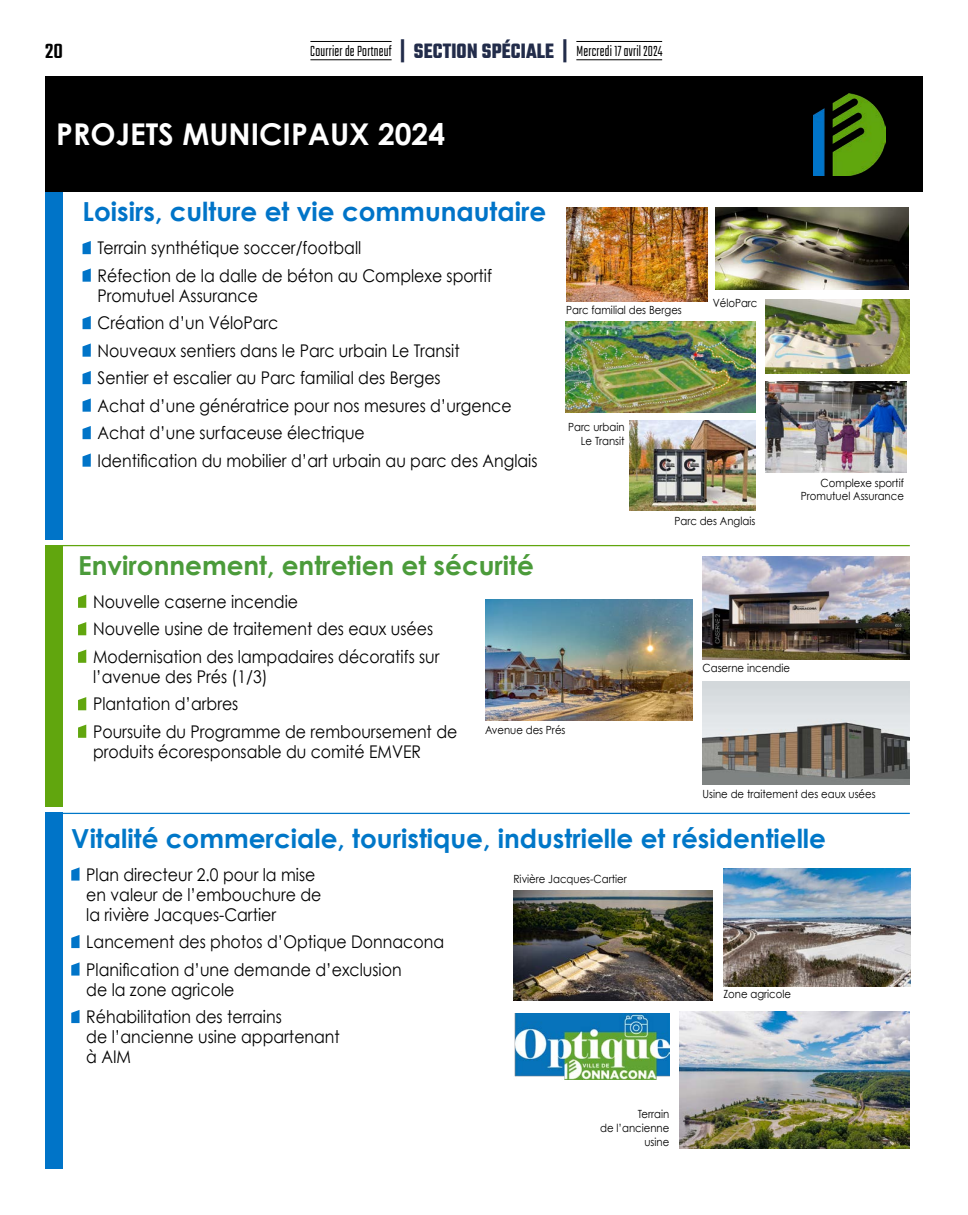
<style>
.page{position:relative;width:968px;height:1215px;background:#fff}
.page>*{position:absolute;margin:0;border:0;box-sizing:border-box;transform-origin:0 0}
.t1{font:700 30px "Century Gothic";color:#fff}
.t2{font:700 26.25px "Century Gothic";color:#0077c8}
.t3{font:700 26.25px "Century Gothic";color:#0074c8}
.t4{font:700 26.25px "Century Gothic";color:#4b9b3a}
.t5{font:500 22.5px "Teko";color:#000}
.t6{font:17.5px/27.5px "Century Gothic";color:#000;scale:.9 1}
.t7{font:300 16.25px "Teko";letter-spacing:.02em;color:#000;scale:.88 1}
.t8{font:11.25px/13.8px "Century Gothic";color:#000;text-align:right;scale:.9 1}
.s1{font-weight:700;font-size:22.5px;color:#222c4a}
</style>
<div class="page">
<div style="left:45px;top:76px;width:877px;height:116px;background:#000"></div>
<img style="left:813px;top:94px;width:72px;height:81px">
<svg style="left:71px;top:867px;width:8px;height:14px"></svg>
<svg style="left:71px;top:935px;width:8px;height:13px"></svg>
<svg style="left:71px;top:962px;width:8px;height:14px"></svg>
<svg style="left:71px;top:1010px;width:8px;height:13px"></svg>
<svg style="left:82px;top:241px;width:9px;height:13px"></svg>
<svg style="left:82px;top:268px;width:9px;height:14px"></svg>
<svg style="left:82px;top:316px;width:9px;height:13px"></svg>
<svg style="left:82px;top:343px;width:9px;height:14px"></svg>
<svg style="left:82px;top:371px;width:9px;height:13px"></svg>
<svg style="left:82px;top:398px;width:9px;height:14px"></svg>
<svg style="left:82px;top:426px;width:9px;height:13px"></svg>
<svg style="left:82px;top:453px;width:9px;height:14px"></svg>
<div style="left:45px;top:193px;width:17px;height:347px;background:#0074c8"></div>
<div style="left:45px;top:545px;width:17px;height:262px;background:#61a60e"></div>
<svg style="left:78px;top:595px;width:8px;height:13px"></svg>
<svg style="left:78px;top:622px;width:8px;height:13px"></svg>
<svg style="left:78px;top:650px;width:8px;height:13px"></svg>
<svg style="left:78px;top:697px;width:8px;height:13px"></svg>
<svg style="left:78px;top:725px;width:8px;height:13px"></svg>
<div style="left:45px;top:813px;width:17px;height:356px;background:#0074c8"></div>
<hr style="left:62px;top:545px;width:847px;height:1px;background:#61a60e">
<hr style="left:62px;top:813px;width:847px;height:1px;background:#0077c8">
<img style="left:485px;top:599px;width:207px;height:122px">
<img style="left:723px;top:868px;width:187px;height:119px">
<img style="left:513px;top:890px;width:199px;height:110px">
<img style="left:702px;top:557px;width:207px;height:103px">
<img style="left:765px;top:300px;width:144px;height:73px">
<img style="left:716px;top:208px;width:192px;height:81px">
<img style="left:702px;top:682px;width:207px;height:103px">
<img style="left:514px;top:1013px;width:155px;height:67px">
<img style="left:565px;top:322px;width:190px;height:90px">
<img style="left:629px;top:420px;width:126px;height:91px">
<img style="left:765px;top:382px;width:141px;height:90px">
<img style="left:566px;top:208px;width:141px;height:94px">
<img style="left:679px;top:1011px;width:230px;height:137px">
<hr style="left:310px;top:41px;width:81px;height:1px;background:#000">
<hr style="left:310px;top:59px;width:81px;height:1px;background:#000">
<hr style="left:576px;top:41px;width:86px;height:1px;background:#000">
<hr style="left:576px;top:59px;width:86px;height:1px;background:#000">
<p class="t5" style="left:45px;top:38px;width:20px">20</p>
<p class="t7" style="left:310px;top:42px;width:402px">Courrier de Portneuf <span class="s1">| SECTION SPÉCIALE |</span> Mercredi 17 avril 2024</p>
<h1 class="t1" style="left:56px;top:115px;width:390px">PROJETS MUNICIPAUX 2024</h1>
<h2 class="t3" style="left:82px;top:195px;width:465px">Loisirs, culture et vie communautaire</h2>
<p class="t6" style="left:98px;top:234px;width:440px">Terrain synthétique soccer/football<br>Réfection de la dalle de béton au Complexe sportif</p>
<p class="t6" style="left:98px;top:281px;width:490px">Promutuel Assurance<br>Création d’un VéloParc<br>Nouveaux sentiers dans le Parc urbain Le Transit<br>Sentier et escalier au Parc familial des Berges<br>Achat d’une génératrice pour nos mesures d’urgence Achat d’une surfaceuse électrique<br>Identification du mobilier d’art urbain au parc des Anglais</p>
<p class="t8" style="left:566px;top:303px;width:130px">Parc familial des Berges</p>
<p class="t8" style="left:712px;top:296px;width:51px">VéloParc</p>
<p class="t8" style="left:568px;top:420px;width:64px">Parc urbain<br>Le Transit</p>
<p class="t8" style="left:674px;top:514px;width:91px">Parc des Anglais</p>
<h2 class="t4" style="left:78px;top:549px;width:457px">Environnement, entretien et sécurité</h2>
<p class="t6" style="left:93px;top:587px;width:386px">Nouvelle caserne incendie<br>Nouvelle usine de traitement des eaux usées<br>Modernisation des lampadaires décoratifs sur</p>
<p class="t6" style="left:93px;top:662px;width:406px">l’avenue des Prés (1/3)<br>Plantation d’arbres<br>Poursuite du Programme de remboursement de</p>
<p class="t6" style="left:93px;top:737px;width:366px">produits écoresponsable du comité EMVER</p>
<p class="t8" style="left:485px;top:723px;width:91px">Avenue des Prés</p>
<p class="t8" style="left:702px;top:661px;width:99px">Caserne incendie</p>
<p class="t8" style="left:800px;top:476px;width:116px">Complexe sportif<br>Promutuel Assurance</p>
<p class="t8" style="left:702px;top:787px;width:194px">Usine de traitement des eaux usées</p>
<h2 class="t2" style="left:71px;top:822px;width:756px">Vitalité commerciale, touristique, industrielle et résidentielle</h2>
<p class="t6" style="left:86px;top:864px;width:263px;line-height:20px">Plan directeur 2.0 pour la mise en valeur de l’embouchure de la rivière Jacques-Cartier</p>
<p class="t6" style="left:86px;top:928px;width:399px">Lancement des photos d’Optique Donnacona<br>Planification d’une demande d’exclusion</p>
<p class="t6" style="left:86px;top:975px;width:219px">de la zone agricole<br>Réhabilitation des terrains</p>
<p class="t6" style="left:86px;top:1027px;width:283px;line-height:20px">de l’ancienne usine appartenant à AIM</p>
<p class="t8" style="left:513px;top:872px;width:127px">Rivière Jacques-Cartier</p>
<p class="t8" style="left:723px;top:987px;width:77px">Zone agricole</p>
<p class="t8" style="left:600px;top:1107px;width:78px">Terrain<br>de l’ancienne usine</p>
</div>
